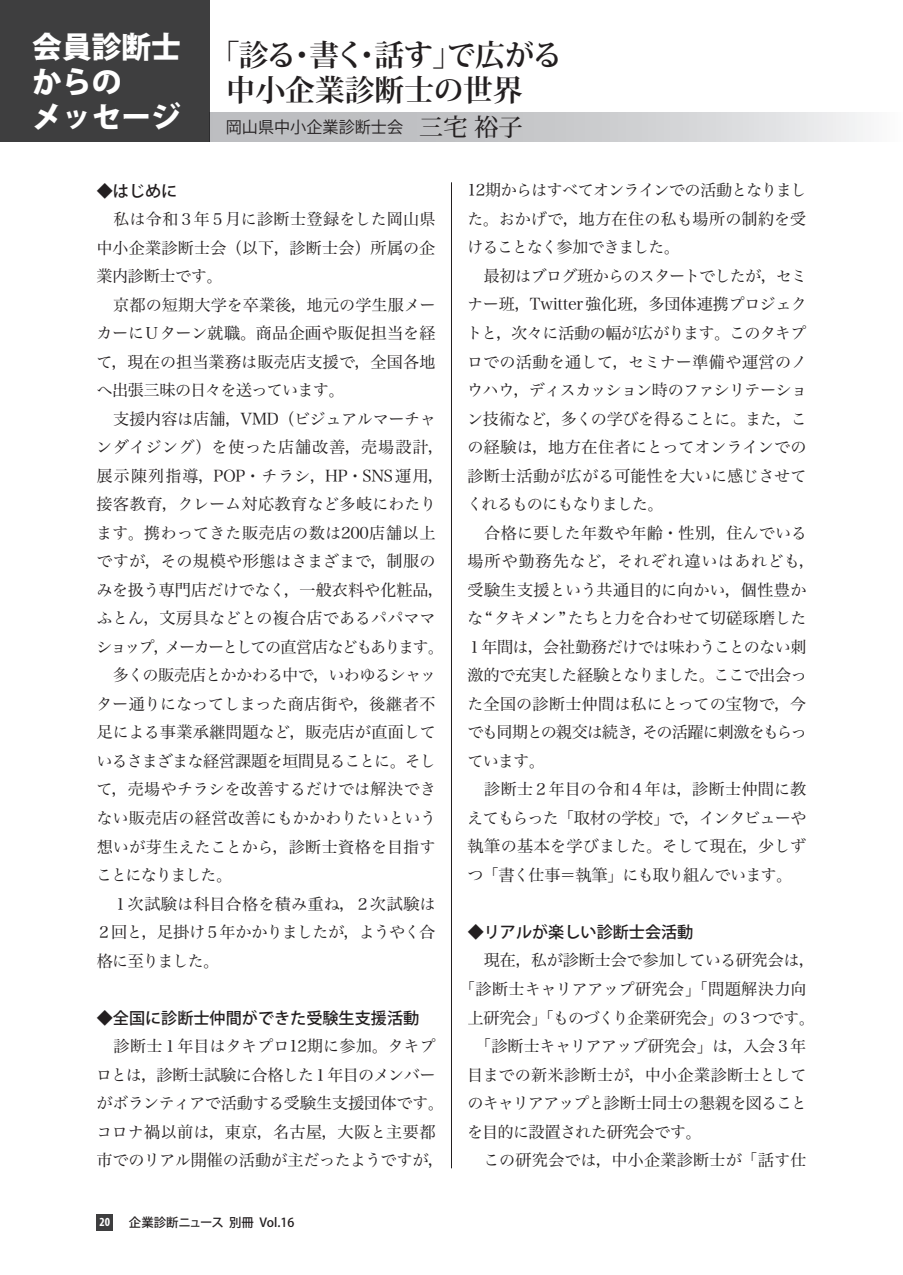
<style>
.page{position:relative;width:903px;height:1275px;background:#fff}
.page>*{position:absolute;margin:0;border:0;box-sizing:border-box;transform-origin:0 0}
.t1{font:700 29.75px/34.6px "Koz Min Pro";letter-spacing:-.01em;color:#231f20}
.t2{font:800 29.75px/34.6px "Koz Go Pro";color:#fff}
.t3{font:16.1px/28.5px "Hira Min Pro W3";letter-spacing:-.01em;color:#231f20}
.t4{font:16.1px "Hira Min Pro W3";letter-spacing:.02em;color:#231f20}
.t5{font:500 16.1px "Koz Go Pro";color:#231f20}
.t6{font:16.1px "Hira Min Pro W3";letter-spacing:-.03em;color:#231f20}
.t7{font:16.1px "Hira Min Pro W3";letter-spacing:-.035em;color:#231f20}
.t8{font:16.1px "Hira Min Pro W3";letter-spacing:-.045em;color:#231f20}
.t9{font:16.1px "Hira Min Pro W3";letter-spacing:.01em;color:#231f20}
.t10{font:16.1px "Koz Go Pro";color:#231f20}
.t11{font:500 12.42px "Koz Go Pro";color:#231f20}
.t12{font:700 condensed 12.42px "Myriad Pro";color:#fff}
.s1{font-family:"Koz Min Pro";font-weight:500;font-size:24.15px}
</style>
<div class="page">
<div style="left:0;top:0;width:210px;height:141px;background:#3e3e3f"></div>
<div style="left:210px;top:113px;width:693px;height:28px;background:linear-gradient(to right,#b1b2b5,#ededee)"></div>
<hr style="left:451px;top:182px;width:1px;height:986px;background:#231f20">
<div style="left:97px;top:1214px;width:16px;height:16px;background:#3e3e3f"></div>
<h1 class="t2" style="left:32px;top:32px;width:150px">会員診断士からの<br>メッセージ</h1>
<h1 class="t1" style="left:226px;top:36px;width:338px;text-indent:-16px">「診る・書く・話す」で広がる中小企業診断士の世界</h1>
<p class="t10" style="left:226px;top:117px;width:298px">岡山県中小企業診断士会 <span class="s1">三宅 裕子</span></p>
<p class="t5" style="left:97px;top:180px;width:82px">◆はじめに</p>
<p class="t3" style="left:96px;top:203px;width:350px">　私は令和３年５月に診断士登録をした岡山県中小企業診断士会（以下，診断士会）所属の企業内診断士です。<br>　京都の短期大学を卒業後，地元の学生服メーカーにＵターン就職。商品企画や販促担当を経て，現在の担当業務は販売店支援で，全国各地へ出張三昧の日々を送っています。<br>　支援内容は店舗，VMD（ビジュアルマーチャンダイジング）を使った店舗改善，売場設計，展示陳列指導，POP・チラシ，HP・SNS 運用，接客教育，クレーム対応教育など多岐にわたります。携わってきた販売店の数は200店舗以上ですが，その規模や形態はさまざまで，制服のみを扱う専門店だけでなく，一般衣料や化粧品，ふとん，文房具などとの複合店であるパパママショップ，メーカーとしての直営店などもあります。　多くの販売店とかかわる中で，いわゆるシャッター通りになってしまった商店街や，後継者不足による事業承継問題など，販売店が直面しているさまざまな経営課題を垣間見ることに。そして，売場やチラシを改善するだけでは解決できない販売店の経営改善にもかかわりたいという想いが芽生えたことから，診断士資格を目指すことになりました。<br>　１次試験は科目合格を積み重ね，２次試験は<br>２回と，足掛け５年かかりましたが，ようやく合格に至りました。</p>
<p class="t5" style="left:97px;top:1007px;width:324px">◆全国に診断士仲間ができた受験生支援活動</p>
<p class="t3" style="left:96px;top:1030px;width:350px">　診断士１年目はタキプロ12期に参加。タキプロとは，診断士試験に合格した１年目のメンバーがボランティアで活動する受験生支援団体です。コロナ禍以前は，東京，名古屋，大阪と主要都市でのリアル開催の活動が主だったようですが，</p>
<p class="t12" style="left:100px;top:1214px;width:12px">20</p>
<p class="t11" style="left:129px;top:1214px;width:167px">企業診断ニュース 別冊 Vol.16</p>
<p class="t3" style="left:466px;top:175px;width:350px">12期からはすべてオンラインでの活動となりました。おかげで，地方在住の私も場所の制約を受けることなく参加できました。<br>　最初はブログ班からのスタートでしたが，セミナー班，Twitter強化班，多団体連携プロジェクトと，次々に活動の幅が広がります。このタキプロでの活動を通して，セミナー準備や運営のノウハウ，ディスカッション時のファシリテーション技術など，多くの学びを得ることに。また，この経験は，地方在住者にとってオンラインでの診断士活動が広がる可能性を大いに感じさせてくれるものにもなりました。<br>　合格に要した年数や年齢・性別，住んでいる場所や勤務先など，それぞれ違いはあれども，受験生支援という共通目的に向かい，個性豊かな“タキメン”たちと力を合わせて切磋琢磨した<br>１年間は，会社勤務だけでは味わうことのない刺激的で充実した経験となりました。ここで出会った全国の診断士仲間は私にとっての宝物で，今でも同期との親交は続き，その活躍に刺激をもらっています。<br>　診断士２年目の令和４年は，診断士仲間に教えてもらった「取材の学校」で，インタビューや執筆の基本を学びました。そして現在，少しずつ「書く仕事＝執筆」にも取り組んでいます。</p>
<p class="t5" style="left:468px;top:922px;width:227px">◆リアルが楽しい診断士会活動</p>
<p class="t3" style="left:468px;top:945px;width:349px">　現在，私が診断士会で参加している研究会は，</p>
<p class="t4" style="left:459px;top:975px;width:349px">「診断士キャリアアップ研究会」「問題解決力向</p>
<p class="t7" style="left:467px;top:1004px;width:349px">上研究会」「ものづくり企業研究会」の３つです。</p>
<p class="t6" style="left:468px;top:1032px;width:340px">　「診断士キャリアアップ研究会」は，入会３年</p>
<p class="t4" style="left:467px;top:1061px;width:341px">目までの新米診断士が，中小企業診断士として</p>
<p class="t8" style="left:467px;top:1089px;width:341px">のキャリアアップと診断士同士の懇親を図ること</p>
<p class="t6" style="left:467px;top:1118px;width:236px">を目的に設置された研究会です。</p>
<p class="t9" style="left:468px;top:1146px;width:340px">　この研究会では，中小企業診断士が「話す仕</p>
</div>
